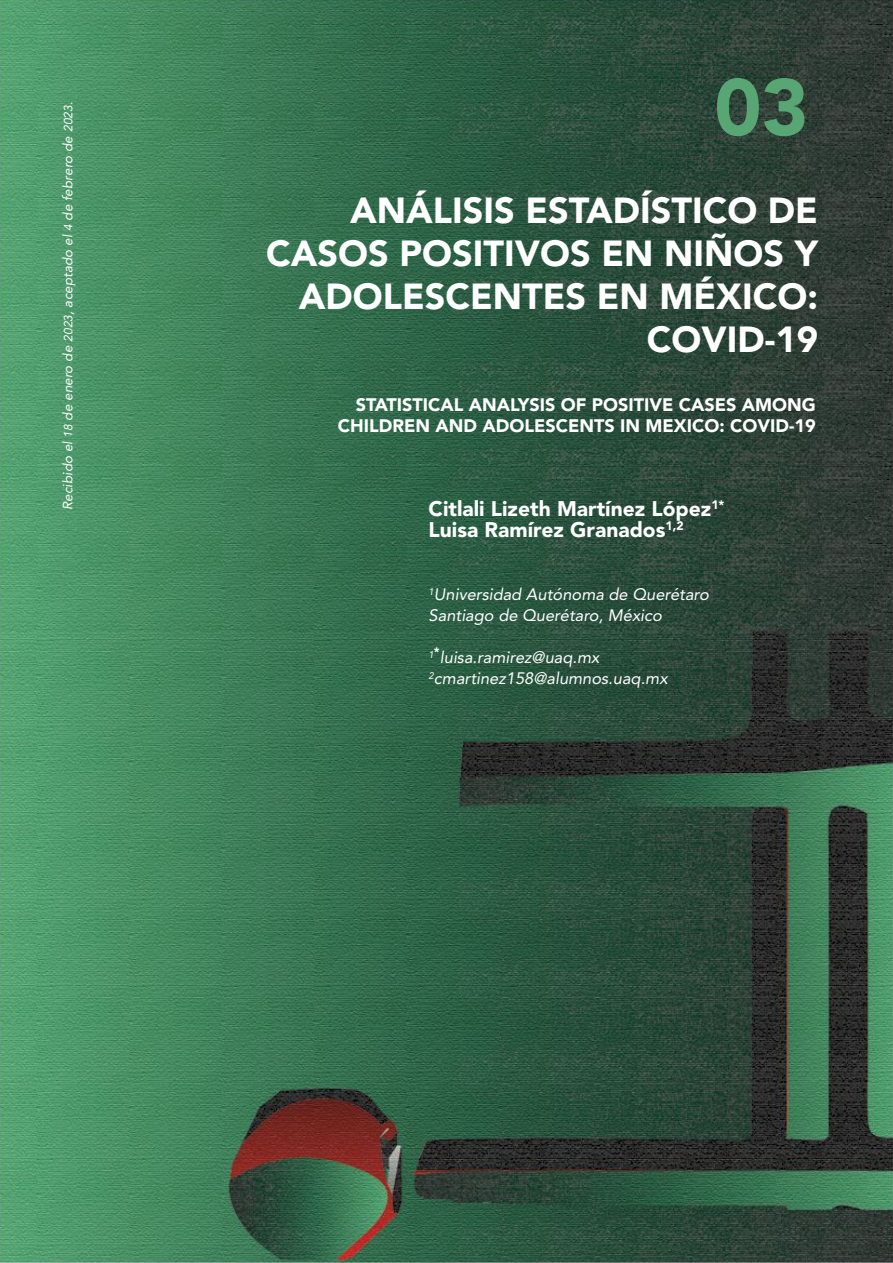
<style>
.page{position:relative;width:893px;height:1263px;background:#fff}
.page>*{position:absolute;margin:0;border:0;box-sizing:border-box;transform-origin:0 0}
.t1{font:900 79.5px "Avenir LT Std";color:#57a673}
.t2{font:900 36px/43.2px "Avenir LT Std";color:#fff;text-align:right}
.t3{font:900 21px/21px "Avenir LT Std";color:#fff}
.t4{font:900 18px/21px "Avenir LT Std";color:#fff;text-align:right}
.t5{font:italic 16.5px/21px "Avenir LT Std";color:#fff}
.t6{font:italic 13.5px "Avenir LT Std";letter-spacing:.005em;color:#fff}
.s1{font-size:12px}
</style>
<div class="page">
<img style="left:0;top:0;width:888px;height:1263px">
<img style="left:888px;top:0;width:5px;height:1263px">
<p class="t6" style="left:60px;top:510px;width:410px;rotate:-90deg">Recibido el <span class="s1">18</span> de enero de <span class="s1">2023</span>, aceptado el <span class="s1">4</span> de febrero de <span class="s1">2023.</span></p>
<h1 class="t1" style="left:714px;top:59px;width:96px">03</h1>
<h2 class="t2" style="left:266px;top:188px;width:553px">ANÁLISIS ESTADÍSTICO DE<br>CASOS POSITIVOS EN NIÑOS Y<br>ADOLESCENTES EN MÉXICO:<br>COVID-19</h2>
<p class="t4" style="left:338px;top:394px;width:479px">STATISTICAL ANALYSIS OF POSITIVE CASES AMONG<br>CHILDREN AND ADOLESCENTS IN MEXICO: COVID-19</p>
<p class="t3" style="left:429px;top:498px;width:297px">Citlali Lizeth Martínez López<sup>1*<br></sup>Luisa Ramírez Granados<sup>1,2</sup></p>
<p class="t5" style="left:429px;top:584px;width:282px"><sup>1</sup>Universidad Autónoma de Querétaro<br>Santiago de Querétaro, México</p>
<p class="t5" style="left:429px;top:647px;width:240px"><sup>1</sup><sup>*</sup>luisa.ramirez@uaq.mx<br><sup>2</sup>cmartinez158@alumnos.uaq.mx</p>
</div>
